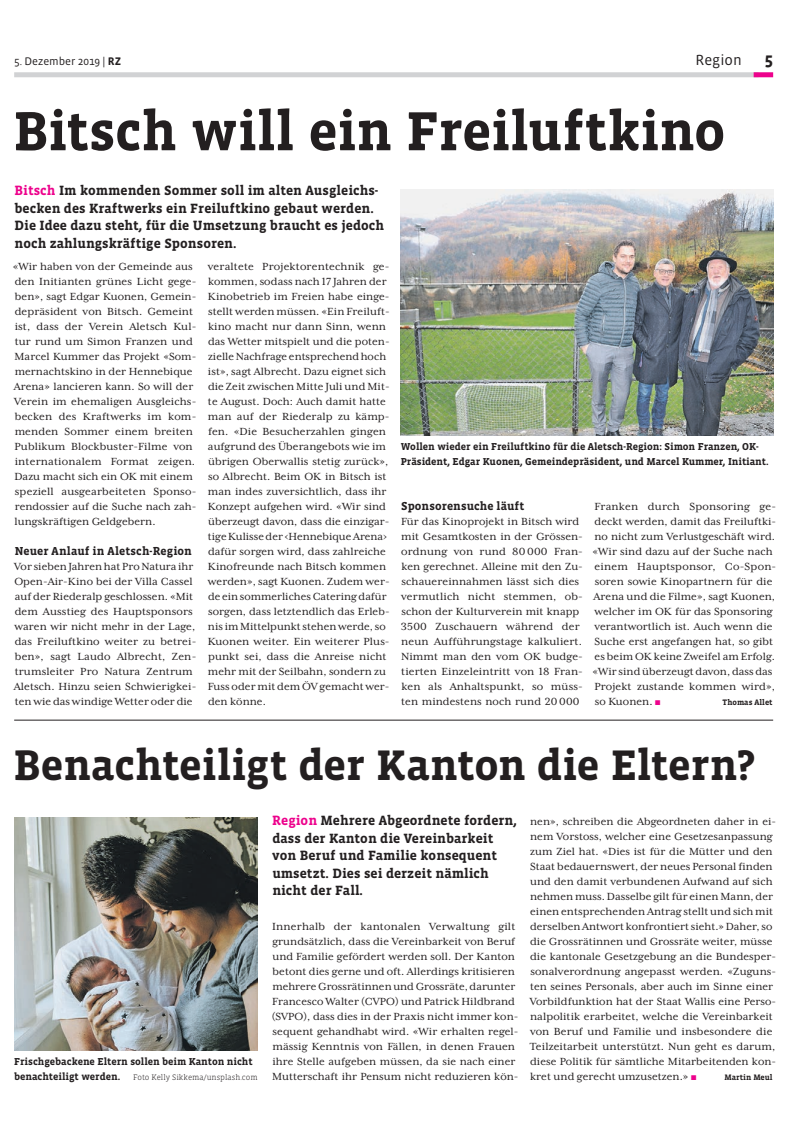
<style>
.page{position:relative;width:798px;height:1134px;background:#fff}
.page>*{position:absolute;margin:0;border:0;box-sizing:border-box;transform-origin:0 0}
.t1{font:700 56.25px "Vista Slab OT";letter-spacing:-.01em;color:#231f20}
.t2{font:700 43.75px "Vista Slab OT";letter-spacing:-.01em;color:#231f20}
.t3{font:700 17.5px "Vista Sans OT";color:#231f20}
.t4{font:15px "Vista Sans OT";color:#231f20}
.t5{font:700 13.75px/17.5px "Vista Slab OT";letter-spacing:.005em;color:#231f20}
.t6{font:11.88px/15px "Mrs Eaves XL Serif OT";letter-spacing:.005em;color:#231f20}
.t7{font:11.25px "Vista Sans OT";color:#231f20}
.t8{font:700 10.25px/15px "Vista Slab OT";color:#231f20}
.t9{font:300 8.12px "Vista Slab OT";color:#231f20}
.t10{font:700 8.12px "Vista Slab OT";letter-spacing:.005em;color:#231f20}
.s1{font-weight:700}
.s2{color:#ed028c}
.s3{font-family:"Vista Slab OT";font-weight:700}
</style>
<div class="page">
<div style="left:14px;top:72px;width:744px;height:5px;background:#d1d2d4"></div>
<div style="left:753px;top:72px;width:19px;height:5px;background:#ed028c"></div>
<hr style="left:14px;top:720px;width:758px;height:1px;background:#231f20">
<img style="left:400px;top:189px;width:372px;height:246px">
<img style="left:14px;top:817px;width:243px;height:233px">
<p class="t7" style="left:14px;top:55px;width:109px">5. Dezember 2019 | <span class="s1">RZ</span></p>
<p class="t4" style="left:695px;top:52px;width:48px">Region</p>
<p class="t3" style="left:764px;top:50px;width:10px">5</p>
<p class="t1" style="left:13px;top:102px;width:713px">Bitsch will ein Freiluftkino</p>
<p class="t5" style="left:14px;top:182px;width:371px"><span class="s2">Bitsch</span> Im kommenden Sommer soll im alten Ausgleichs&shy;becken des Kraftwerks ein Freiluftkino gebaut werden.<br>Die Idee dazu steht, für die Umsetzung braucht es jedoch noch zahlungskräftige Sponsoren.</p>
<p class="t6" style="left:13px;top:259px;width:185px">«Wir haben von der Gemeinde aus den Initianten grünes Licht gege&shy;ben», sagt Edgar Kuonen, Gemein&shy;depräsident von Bitsch. Gemeint ist, dass der Verein Aletsch Kul&shy;tur rund um Simon Franzen und<br>Marcel Kummer das Projekt «Som&shy;mernachtskino in der Hennebique<br>Arena» lancieren kann. So will der<br>Verein im ehemaligen Ausgleichs&shy;becken des Kraftwerks im kom&shy;menden Sommer einem breiten<br>Publikum Blockbuster-Filme von internationalem Format zeigen.<br>Dazu macht sich ein OK mit einem speziell ausgearbeiteten Sponso&shy;rendossier auf die Suche nach zah&shy;lungskräftigen Geldgebern.</p>
<p class="t6" style="left:14px;top:544px;width:184px"><span class="s3">Neuer Anlauf in Aletsch-Region </span>Vor sieben Jahren hat Pro Natura ihr Open-Air-Kino bei der Villa Cassel auf der Riederalp geschlossen. «Mit dem Ausstieg des Hauptsponsors waren wir nicht mehr in der Lage, das Freiluftkino weiter zu betrei&shy;ben», sagt Laudo Albrecht, Zen&shy;trumsleiter Pro Natura Zentrum Aletsch. Hinzu seien Schwierigkei&shy;ten wie das windige Wetter oder die</p>
<p class="t6" style="left:208px;top:259px;width:183px">veraltete Projektorentechnik ge&shy;kommen, sodass nach 17 Jahren der Kinobetrieb im Freien habe einge&shy;stellt werden müssen. «Ein Freiluft&shy;kino macht nur dann Sinn, wenn das Wetter mitspielt und die poten&shy;zielle Nachfrage entsprechend hoch ist», sagt Albrecht. Dazu eignet sich die Zeit zwischen Mitte Juli und Mit&shy;te August. Doch: Auch damit hatte man auf der Riederalp zu kämp&shy;fen. «Die Besucherzahlen gingen aufgrund des Überangebots wie im übrigen Oberwallis stetig zurück», so Albrecht. Beim OK in Bitsch ist man indes zuversichtlich, dass ihr Konzept aufgehen wird. «Wir sind überzeugt davon, dass die einzigar&shy;tige Kulisse der ‹Hennebique Arena› dafür sorgen wird, dass zahlreiche Kinofreunde nach Bitsch kommen werden», sagt Kuonen. Zudem wer&shy;de ein sommerliches Catering dafür sorgen, dass letztendlich das Erleb&shy;nis im Mittelpunkt stehen werde, so Kuonen weiter. Ein weiterer Plus&shy;punkt sei, dass die Anreise nicht mehr mit der Seilbahn, sondern zu Fuss oder mit dem ÖV gemacht wer&shy;den könne.</p>
<p class="t8" style="left:400px;top:439px;width:369px">Wollen wieder ein Freiluftkino für die Aletsch-Region: Simon Franzen, OK-<br>Präsident, Edgar Kuonen, Gemeindepräsident, und Marcel Kummer, Initiant.</p>
<p class="t6" style="left:401px;top:499px;width:183px"><span class="s3">Sponsorensuche läuft<br></span>Für das Kinoprojekt in Bitsch wird mit Gesamtkosten in der Grössen&shy;ordnung von rund 80 000 Fran&shy;ken gerechnet. Alleine mit den Zu&shy;schauereinnahmen lässt sich dies vermutlich nicht stemmen, ob&shy;schon der Kulturverein mit knapp<br>3500 Zuschauern während der neun Aufführungstage kalkuliert.<br>Nimmt man den vom OK budge&shy;tierten Einzeleintritt von 18 Fran&shy;ken als Anhaltspunkt, so müss&shy;ten mindestens noch rund 20 000</p>
<p class="t6" style="left:592px;top:499px;width:185px">Franken durch Sponsoring ge&shy;deckt werden, damit das Freiluftki&shy;no nicht zum Verlustgeschäft wird. «Wir sind dazu auf der Suche nach einem Hauptsponsor, Co-Spon&shy;soren sowie Kinopartnern für die<br>Arena und die Filme», sagt Kuonen, welcher im OK für das Sponsoring verantwortlich ist. Auch wenn die<br>Suche erst angefangen hat, so gibt es beim OK keine Zweifel am Erfolg. «Wir sind überzeugt davon, dass das<br>Projekt zustande kommen wird», so Kuonen. <span class="s2">■</span></p>
<p class="t10" style="left:722px;top:698px;width:52px">Thomas Allet</p>
<p class="t2" style="left:13px;top:743px;width:743px">Benachteiligt der Kanton die Eltern?</p>
<p class="t5" style="left:272px;top:812px;width:246px"><span class="s2">Region</span> Mehrere Abgeordnete fordern, dass der Kanton die Vereinbarkeit von Beruf und Familie konsequent umsetzt. Dies sei derzeit nämlich nicht der Fall.</p>
<p class="t6" style="left:271px;top:919px;width:248px">Innerhalb der kantonalen Verwaltung gilt grundsätzlich, dass die Vereinbarkeit von Beruf und Familie gefördert werden soll. Der Kanton betont dies gerne und oft. Allerdings kritisieren mehrere Grossrätinnen und Grossräte, darunter Francesco Walter (CVPO) und Patrick Hildbrand (SVPO), dass dies in der Praxis nicht immer kon&shy;sequent gehandhabt wird. «Wir erhalten regel&shy;mässig Kenntnis von Fällen, in denen Frauen ihre Stelle aufgeben müssen, da sie nach einer Mutterschaft ihr Pensum nicht reduzieren kön-</p>
<p class="t6" style="left:529px;top:814px;width:248px">nen», schreiben die Abgeordneten daher in ei&shy;nem Vorstoss, welcher eine Gesetzesanpassung zum Ziel hat. «Dies ist für die Mütter und den Staat bedauernswert, der neues Personal finden und den damit verbundenen Aufwand auf sich nehmen muss. Dasselbe gilt für einen Mann, der einen entsprechenden Antrag stellt und sich mit derselben Antwort konfrontiert sieht.» Daher, so die Grossrätinnen und Grossräte weiter, müsse die kantonale Gesetzgebung an die Bundesper&shy;sonalverordnung angepasst werden. «Zuguns&shy;ten seines Personals, aber auch im Sinne einer Vorbildfunktion hat der Staat Wallis eine Perso&shy;nalpolitik erarbeitet, welche die Vereinbarkeit von Beruf und Familie und insbesondere die Teilzeitarbeit unterstützt. Nun geht es darum, diese Politik für sämtliche Mitarbeitenden kon&shy;kret und gerecht umzusetzen.» <span class="s2">■</span></p>
<p class="t8" style="left:14px;top:1054px;width:240px">Frischgebackene Eltern sollen beim Kanton nicht benachteiligt werden.</p>
<p class="t9" style="left:133px;top:1073px;width:126px">Foto Kelly Sikkema/unsplash.com</p>
<p class="t10" style="left:724px;top:1073px;width:50px">Martin Meul</p>
</div>
